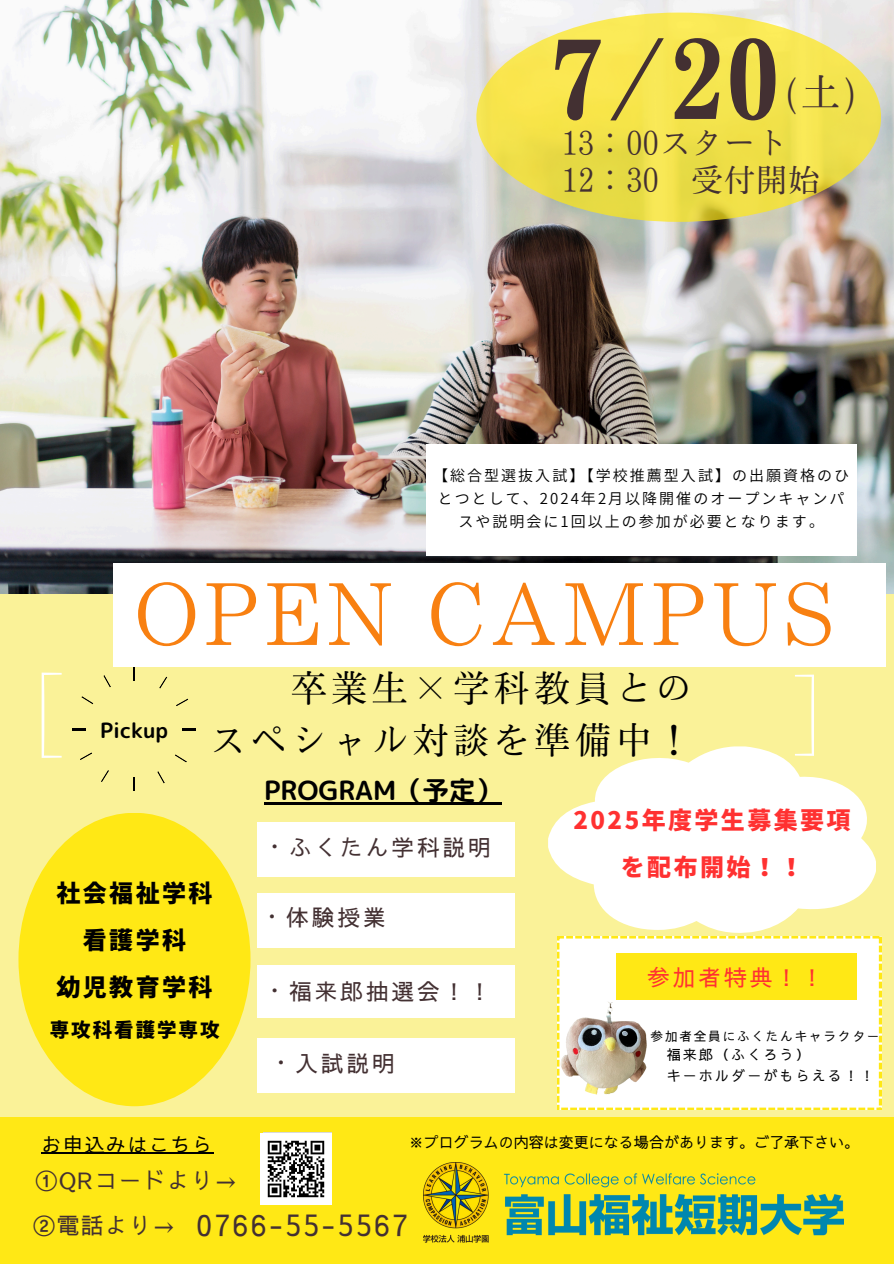
<style>
.page{position:relative;width:894px;height:1264px;background:#fff}
.page>*{position:absolute;margin:0;border:0;box-sizing:border-box;transform-origin:0 0}
.t1{font:107.25px "Motoya Mincho Std W6";color:#433032}
.t2{font:83.55px "Motoya Mincho Old Pr 6 W3";letter-spacing:.055em;color:#f88011}
.t3{font:39px "Motoya Mincho Std W3";color:#433032}
.t4{font:36.9px/51.6px "Motoya Mincho Std W3";letter-spacing:.1em;color:#000;text-align:right}
.t5{font:31.95px "Motoya Mincho Std W3";letter-spacing:.01em;color:#433032}
.t6{font:500 29.4px "Sawarabi Gothic";letter-spacing:.07em;color:#433032}
.t7{font:26.4px "rounded mplus 1 p bold";color:#000}
.t8{font:900 24px/47.2px "Noto Sans JP";letter-spacing:.1em;color:#ff3131;text-align:center}
.t9{font:900 24px "Noto Sans JP";letter-spacing:.1em;color:#000}
.t10{font:500 22.65px "Sawarabi Gothic";letter-spacing:.06em;color:#433032}
.t11{font:500 22.5px "Sawarabi Gothic";letter-spacing:.14em;color:#433032}
.t12{font:500 22.5px "Sawarabi Gothic";letter-spacing:.14em;color:#ff3131}
.t13{font:500 19.65px "Sawarabi Gothic";letter-spacing:.1em;color:#000}
.t14{font:900 19.5px "Noto Sans JP";letter-spacing:.1em;color:#000}
.t15{font:15px/22.5px "Source Han Sans JP";letter-spacing:.135em;color:#000;text-align:center}
.t16{font:500 15px "Sawarabi Gothic";color:#000}
.t17{font:500 13.95px "Sawarabi Gothic";letter-spacing:.15em;color:#000}
.t18{font:500 12.45px "Sawarabi Gothic";letter-spacing:.15em;color:#000}
</style>
<div class="page">
<div style="left:0;top:0;width:893px;height:1263px;background:#faf298"></div>
<img style="left:0;top:0;width:893px;height:594px">
<div style="left:476px;top:13px;width:404px;height:209px;background:linear-gradient(to bottom,#fdec57,#e7d943);border-radius:50%"></div>
<div style="left:114px;top:563px;width:771px;height:104px;background:#fff"></div>
<svg style="left:42px;top:672px;width:20px;height:86px"></svg>
<svg style="left:795px;top:674px;width:18px;height:72px"></svg>
<div style="left:0;top:1116px;width:893px;height:147px;background:#ffe815"></div>
<svg style="left:557px;top:936px;width:323px;height:173px;fill:#fff"></svg>
<img style="left:557px;top:1001px;width:93px;height:93px;border-radius:50%">
<div style="left:616px;top:953px;width:240px;height:46px;background:#ffe815"></div>
<div style="left:257px;top:965px;width:257px;height:53px;background:#fff"></div>
<svg style="left:133px;top:777px;width:2px;height:14px"></svg>
<svg style="left:133px;top:667px;width:2px;height:14px"></svg>
<svg style="left:72px;top:728px;width:14px;height:2px"></svg>
<svg style="left:182px;top:728px;width:14px;height:2px"></svg>
<svg style="left:101px;top:770px;width:8px;height:12px"></svg>
<svg style="left:159px;top:676px;width:8px;height:13px"></svg>
<svg style="left:81px;top:696px;width:13px;height:8px"></svg>
<svg style="left:175px;top:754px;width:12px;height:8px"></svg>
<svg style="left:80px;top:752px;width:12px;height:8px"></svg>
<svg style="left:176px;top:698px;width:12px;height:8px"></svg>
<svg style="left:103px;top:675px;width:8px;height:12px"></svg>
<svg style="left:157px;top:771px;width:8px;height:12px"></svg>
<div style="left:18px;top:812px;width:232px;height:294px;background:#ffe815;border-radius:50%"></div>
<svg style="left:548px;top:746px;width:327px;height:186px;fill:#fff"></svg>
<img style="left:260px;top:1133px;width:71px;height:71px">
<div style="left:257px;top:822px;width:257px;height:55px;background:#fff"></div>
<div style="left:257px;top:1037px;width:257px;height:55px;background:#fff"></div>
<div style="left:257px;top:893px;width:257px;height:54px;background:#fff"></div>
<img style="left:423px;top:1162px;width:420px;height:79px">
<div style="left:425px;top:444px;width:431px;height:111px;background:#fff"></div>
<hr style="left:42px;top:1152px;width:172px;height:1px;background:#000">
<hr style="left:264px;top:802px;width:237px;height:2px;background:#000">
<p class="t1" style="left:550px;top:26px;width:231px">7/20</p>
<p class="t5" style="left:561px;top:127px;width:227px">13：00スタート</p>
<p class="t3" style="left:785px;top:73px;width:71px">(土)</p>
<p class="t5" style="left:561px;top:164px;width:259px">12：30 受付開始</p>
<p class="t15" style="left:433px;top:464px;width:417px">【総合型選抜入試】【学校推薦型入試】の出願資格のひとつとして、2024年2月以降開催のオープンキャンパスや説明会に1回以上の参加が必要となります。</p>
<p class="t2" style="left:134px;top:572px;width:701px">OPEN CAMPUS</p>
<h1 class="t4" style="left:100px;top:662px;width:593px">卒業生×学科教員との<br><sup>Pickup</sup> スペシャル対談を準備中！</h1>
<h5 class="t9" style="left:56px;top:874px;width:157px">社会福祉学科</h5>
<h5 class="t9" style="left:83px;top:921px;width:105px">看護学科</h5>
<p class="t9" style="left:56px;top:968px;width:157px">幼児教育学科</p>
<h2 class="t14" style="left:50px;top:1014px;width:171px">専攻科看護学専攻</h2>
<p class="t13" style="left:42px;top:1135px;width:172px">お申込みはこちら</p>
<p class="t10" style="left:35px;top:1170px;width:204px">①QRコードより→</p>
<p class="t7" style="left:264px;top:772px;width:239px">PROGRAM（予定）</p>
<p class="t11" style="left:263px;top:837px;width:229px">・ふくたん学科説明</p>
<p class="t11" style="left:260px;top:907px;width:126px">・体験授業</p>
<p class="t11" style="left:263px;top:980px;width:229px">・福来郎抽選会！！</p>
<p class="t11" style="left:270px;top:1052px;width:126px">・入試説明</p>
<h3 class="t8" style="left:573px;top:794px;width:278px">2025年度学生募集要項を配布開始！！</h3>
<p class="t12" style="left:647px;top:967px;width:178px">参加者特典！！</p>
<p class="t18" style="left:650px;top:1031px;width:230px">参加者全員にふくたんキャラクター</p>
<p class="t17" style="left:666px;top:1048px;width:144px">福来郎（ふくろう）</p>
<p class="t17" style="left:666px;top:1069px;width:209px">キーホルダーがもらえる！！</p>
<p class="t16" style="left:409px;top:1135px;width:451px">※プログラムの内容は変更になる場合があります。ご了承下さい。</p>
<p class="t10" style="left:33px;top:1214px;width:144px">②電話より→</p>
<p class="t6" style="left:196px;top:1211px;width:214px">0766-55-5567</p>
</div>
